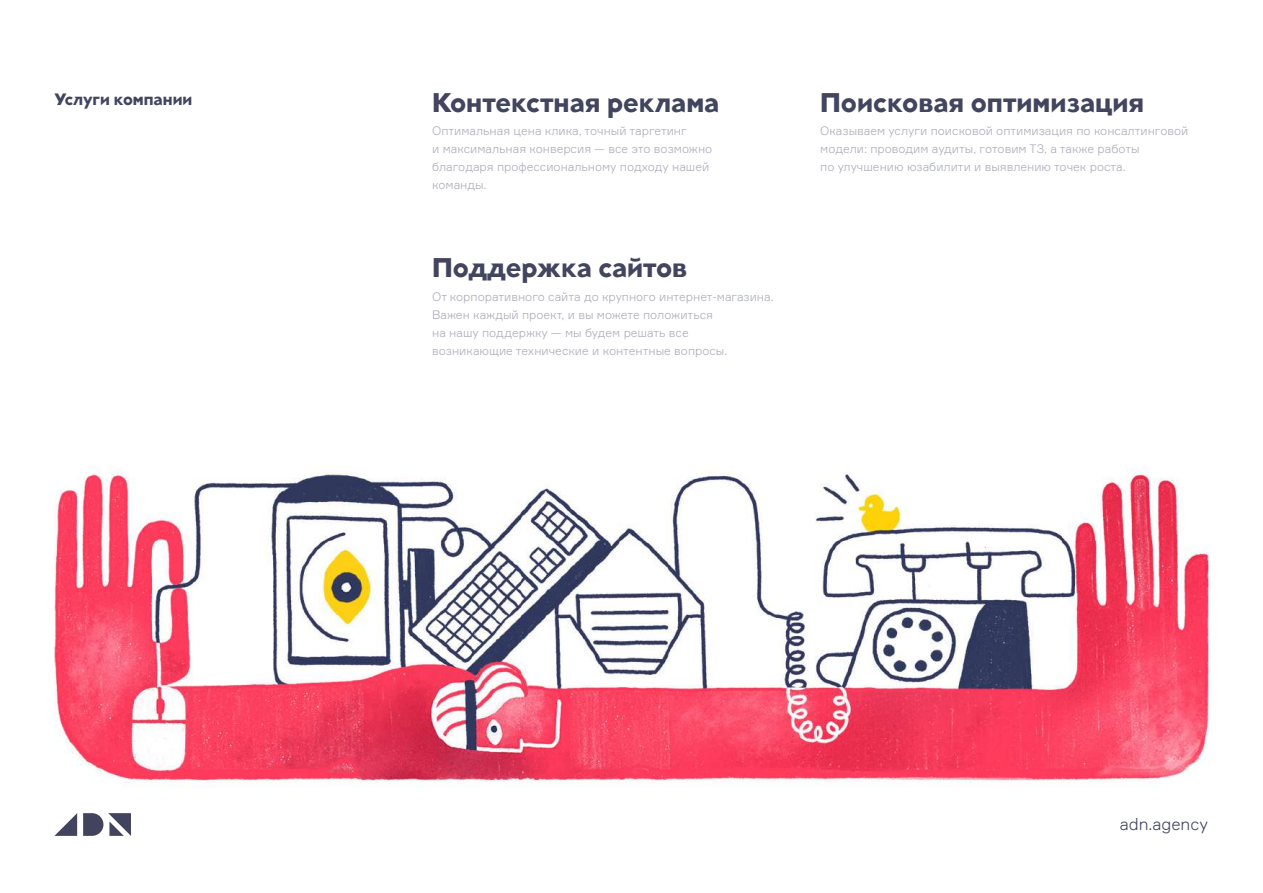
<style>
.page{position:relative;width:1263px;height:893px;background:#fff}
.page>*{position:absolute;margin:0;border:0;box-sizing:border-box;transform-origin:0 0}
.t1{font:700 27px "Atomic Alice";color:#41455e}
.t2{font:700 16.5px "Atomic Alice";color:#41455e}
.t3{font:300 16.5px "Formular";color:#41455e}
.t4{font:300 12px/18px "Formular";color:#71748a}
</style>
<div class="page">
<img style="left:55px;top:466px;width:1154px;height:321px">
<svg style="left:83px;top:813px;width:48px;height:23px"></svg>
<svg style="left:54px;top:813px;width:23px;height:23px"></svg>
<h2 class="t2" style="left:55px;top:89px;width:139px">Услуги компании</h2>
<h1 class="t1" style="left:432px;top:85px;width:289px">Контекстная реклама</h1>
<h1 class="t1" style="left:820px;top:85px;width:326px">Поисковая оптимизация</h1>
<p class="t4" style="left:432px;top:122px;width:282px">Оптимальная цена клика, точный таргетинг<br>и максимальная конверсия — все это возможно благодаря профессиональному подходу нашей команды.</p>
<h1 class="t1" style="left:432px;top:251px;width:257px">Поддержка сайтов</h1>
<p class="t4" style="left:432px;top:287px;width:343px">От корпоративного сайта до крупного интернет-магазина.<br>Важен каждый проект, и вы можете положиться<br>на нашу поддержку — мы будем решать все<br>возникающие технические и контентные вопросы.</p>
<p class="t4" style="left:820px;top:122px;width:370px">Оказываем услуги поисковой оптимизация по консалтинговой модели: проводим аудиты, готовим ТЗ, а также работы<br>по улучшению юзабилити и выявлению точек роста.</p>
<h2 class="t3" style="left:1120px;top:814px;width:90px">adn.agency</h2>
</div>
